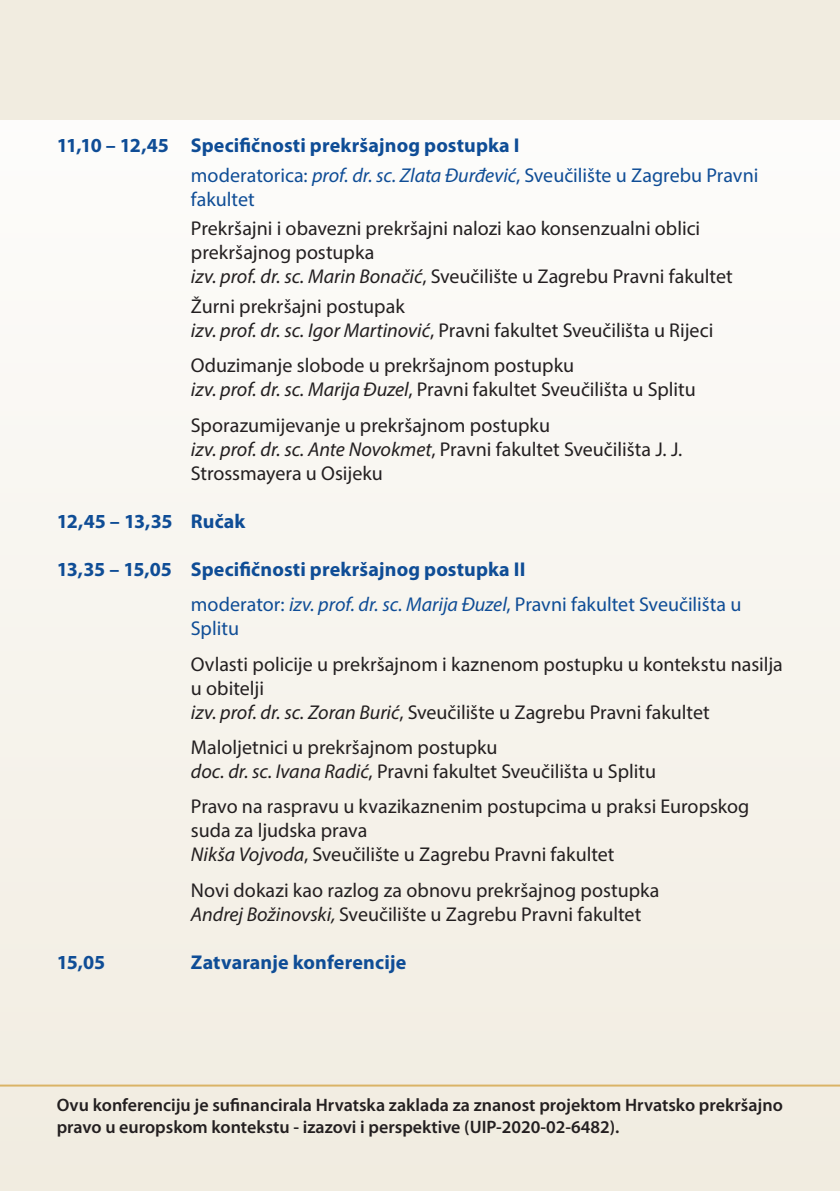
<style>
.page{position:relative;width:840px;height:1191px;background:#fff}
.page>*{position:absolute;margin:0;border:0;box-sizing:border-box;transform-origin:0 0}
.t1{font:20px/24px "Myriad Pro";color:#231f20}
.t2{font:700 20px/29.6px "Myriad Pro";letter-spacing:.005em;color:#0f4d96}
.t3{font:20px "Myriad Pro";color:#0f4d96}
.t4{font:600 18px/22px "Myriad Pro";color:#231f20}
.s1{font-weight:400}
.s2{font-weight:400;font-style:italic}
.s3{font-style:italic}
</style>
<div class="page">
<div style="left:0;top:0;width:839px;height:1191px;background:linear-gradient(to right,#f7f4ed,#f7f4ed)"></div>
<div style="left:0;top:0;width:839px;height:119px;background:#f1ece0"></div>
<hr style="left:0;top:1084px;width:839px;height:2px;background:#dab262">
<p class="t2" style="left:191px;top:131px;width:568px;text-indent:-134px">11,10 – 12,45 Specifičnosti prekršajnog postupka I<br><span class="s1">moderatorica:</span> <span class="s2">prof. dr. sc. Zlata Đurđević</span><span class="s1">, Sveučilište u Zagrebu Pravni</span></p>
<p class="t3" style="left:191px;top:187px;width:65px">fakultet</p>
<p class="t1" style="left:191px;top:216px;width:543px">Prekršajni i obavezni prekršajni nalozi kao konsenzualni oblici prekršajnog postupka<br><span class="s3">izv. prof. dr. sc. Marin Bonačić</span>, Sveučilište u Zagrebu Pravni fakultet</p>
<p class="t1" style="left:191px;top:294px;width:523px">Žurni prekršajni postupak<br><span class="s3">izv. prof. dr. sc. Igor Martinović</span>, Pravni fakultet Sveučilišta u Rijeci</p>
<p class="t1" style="left:191px;top:353px;width:506px">Oduzimanje slobode u prekršajnom postupku<br><span class="s3">izv. prof. dr. sc. Marija Đuzel</span>, Pravni fakultet Sveučilišta u Splitu</p>
<p class="t1" style="left:191px;top:413px;width:492px">Sporazumijevanje u prekršajnom postupku<br><span class="s3">izv. prof. dr. sc. Ante Novokmet</span>, Pravni fakultet Sveučilišta J. J.<br>Strossmayera u Osijeku</p>
<p class="t2" style="left:57px;top:506px;width:190px">12,45 – 13,35 Ručak</p>
<p class="t2" style="left:191px;top:552px;width:552px;line-height:35.4px;text-indent:-134px">13,35 – 15,05 Specifičnosti prekršajnog postupka II<br><span class="s1">moderator:</span> <span class="s2">izv. prof. dr. sc. Marija Đuzel</span><span class="s1">, Pravni fakultet Sveučilišta u</span></p>
<p class="t3" style="left:191px;top:616px;width:50px">Splitu</p>
<p class="t1" style="left:191px;top:651px;width:593px">Ovlasti policije u prekršajnom i kaznenom postupku u kontekstu nasilja u obitelji<br><span class="s3">izv. prof. dr. sc. Zoran Burić</span>, Sveučilište u Zagrebu Pravni fakultet</p>
<p class="t1" style="left:191px;top:735px;width:466px">Maloljetnici u prekršajnom postupku<br><span class="s3">doc. dr. sc. Ivana Radić</span>, Pravni fakultet Sveučilišta u Splitu</p>
<p class="t1" style="left:191px;top:794px;width:559px">Pravo na raspravu u kvazikaznenim postupcima u praksi Europskog suda za ljudska prava<br><span class="s3">Nikša Vojvoda</span>, Sveučilište u Zagrebu Pravni fakultet</p>
<p class="t1" style="left:191px;top:877px;width:470px">Novi dokazi kao razlog za obnovu prekršajnog postupka<br><span class="s3">Andrej Božinovski,</span> Sveučilište u Zagrebu Pravni fakultet</p>
<p class="t2" style="left:57px;top:947px;width:50px">15,05</p>
<p class="t2" style="left:191px;top:947px;width:217px">Zatvaranje konferencije</p>
<p class="t4" style="left:57px;top:1093px;width:727px">Ovu konferenciju je sufinancirala Hrvatska zaklada za znanost projektom Hrvatsko prekršajno pravo u europskom kontekstu - izazovi i perspektive (UIP-2020-02-6482).</p>
</div>
